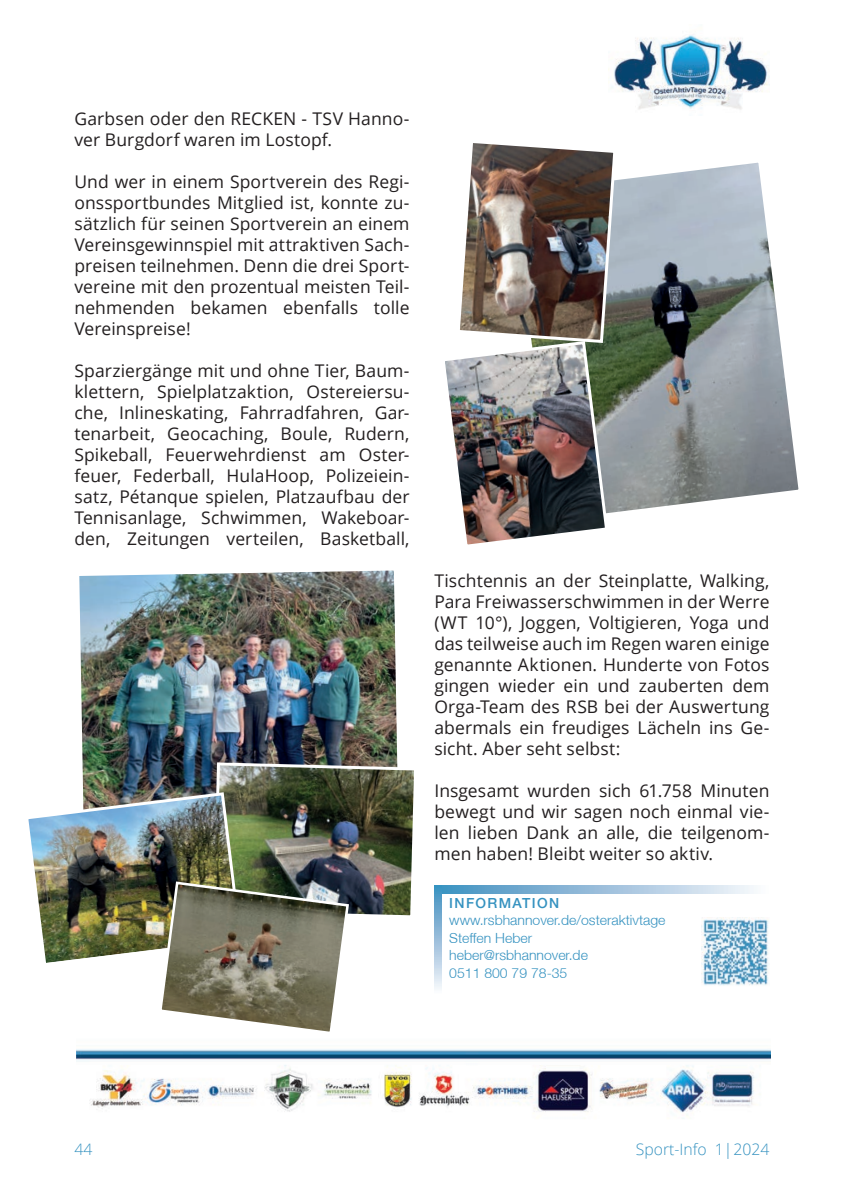
<style>
.page{position:relative;width:844px;height:1191px;background:#fff}
.page>*{position:absolute;margin:0;border:0;box-sizing:border-box;transform-origin:0 0}
.t1{font:17.5px/21px "Open Sans";letter-spacing:.005em;color:#231f20;text-align:justify}
.t2{font:300 15.75px "Open Sans";color:#3592c0}
.t3{font:300 14px/17.5px "Helvetica Neue LT";color:#3592c0}
.t4{font:500 14px "Helvetica Neue LT Std";letter-spacing:.095em;color:#3592c0}
</style>
<div class="page">
<svg style="left:617px;top:162px;width:182px;height:350px"></svg>
<img style="left:445px;top:143px;width:172px;height:402px">
<img style="left:701px;top:918px;width:68px;height:68px">
<svg style="left:441px;top:886px;width:313px;height:7px;background:#99c0dc"></svg>
<svg style="left:434px;top:886px;width:7px;height:103px"></svg>
<img style="left:79px;top:570px;width:319px;height:191px">
<img style="left:28px;top:761px;width:386px;height:271px">
<img style="left:76px;top:1049px;width:694px;height:70px">
<img style="left:608px;top:35px;width:161px;height:75px">
<p class="t1" style="left:74px;top:108px;width:336px">Garbsen oder den RECKEN - TSV Hanno&shy;ver Burgdorf waren im Lostopf.</p>
<p class="t1" style="left:74px;top:171px;width:336px">Und wer in einem Sportverein des Regi&shy;onssportbundes Mitglied ist, konnte zu&shy;sätzlich für seinen Sportverein an einem Vereinsgewinnspiel mit attraktiven Sach&shy;preisen teilnehmen. Denn die drei Sport&shy;vereine mit den prozentual meisten Teil&shy;nehmenden bekamen ebenfalls tolle Vereinspreise!</p>
<p class="t1" style="left:74px;top:360px;width:336px">Sparziergänge mit und ohne Tier, Baum&shy;klettern, Spielplatzaktion, Ostereiersu&shy;che, Inlineskating, Fahrradfahren, Gar&shy;tenarbeit, Geocaching, Boule, Rudern, Spikeball, Feuerwehrdienst am Oster&shy;feuer, Federball, HulaHoop, Polizeiein&shy;satz, Pétanque spielen, Platzaufbau der Tennisanlage, Schwimmen, Wakeboar&shy;den, Zeitungen verteilen, Basketball,</p>
<p class="t1" style="left:434px;top:570px;width:336px">Tischtennis an der Steinplatte, Walking, Para Freiwasserschwimmen in der Werre (WT 10°), Joggen, Voltigieren, Yoga und das teilweise auch im Regen waren einige genannte Aktionen. Hunderte von Fotos gingen wieder ein und zauberten dem Orga-Team des RSB bei der Auswertung abermals ein freudiges Lächeln ins Ge&shy;sicht. Aber seht selbst:</p>
<p class="t1" style="left:434px;top:780px;width:336px">Insgesamt wurden sich 61.758 Minuten bewegt und wir sagen noch einmal vie&shy;len lieben Dank an alle, die teilgenom&shy;men haben! Bleibt weiter so aktiv.</p>
<p class="t4" style="left:449px;top:894px;width:111px">INFORMATION</p>
<p class="t3" style="left:449px;top:911px;width:218px">www.rsbhannover.de/osteraktivtage<br>Steffen Heber heber@rsbhannover.de<br>0511 800 79 78-35</p>
<p class="t2" style="left:74px;top:1138px;width:19px">44</p>
<p class="t2" style="left:635px;top:1138px;width:135px">Sport-Info 1|2024</p>
</div>
